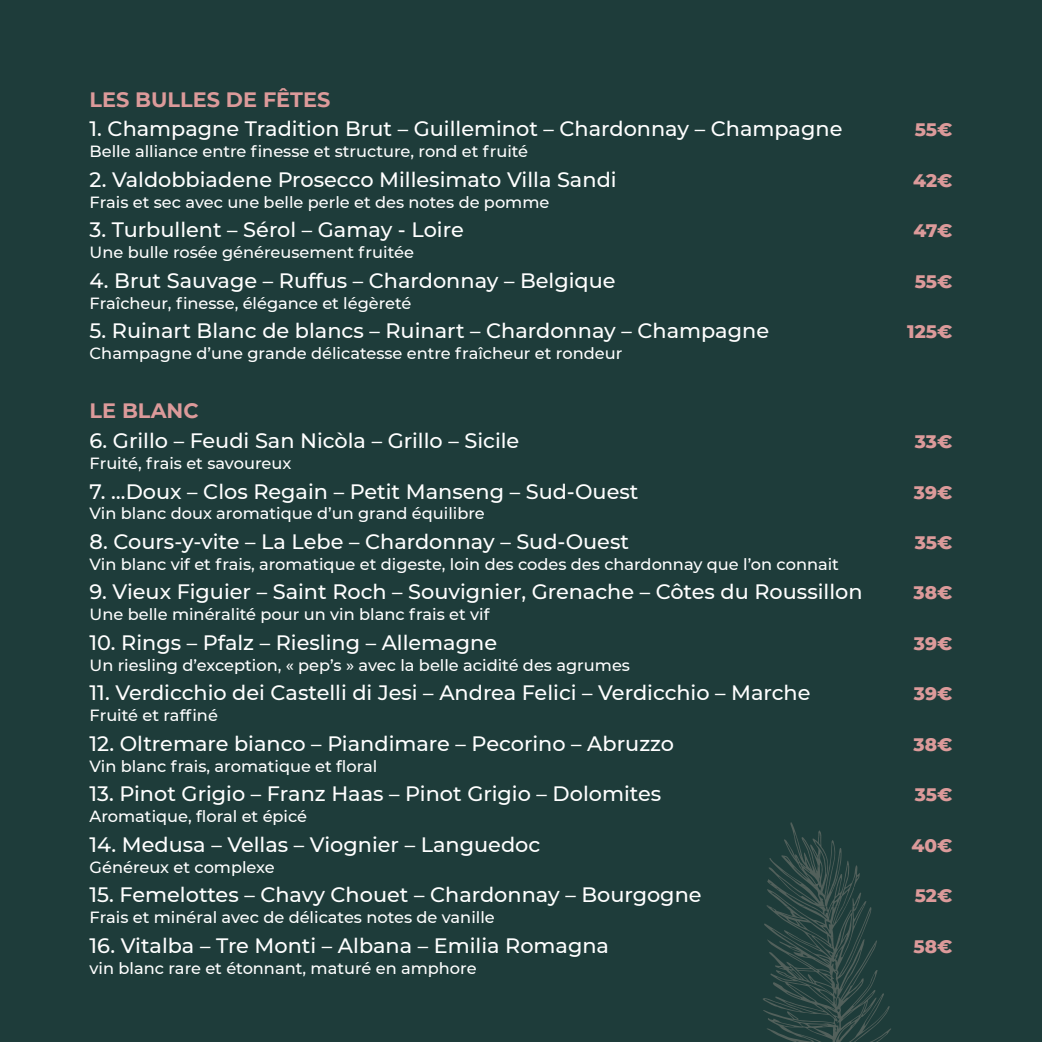
<style>
.page{position:relative;width:1042px;height:1042px;background:#1e3c3a}
.page>*{position:absolute;margin:0;border:0;box-sizing:border-box;transform-origin:0 0}
.t1{font:500 20.82px "Montserrat";color:#fff}
.t2{font:500 20.82px "Montserrat";color:#f7f9f0}
.t3{font:700 20.82px "Montserrat";color:#dc9a9a}
.t4{font:800 18.55px "Montserrat";color:#dc9a9a}
.t5{font:500 16.28px "Montserrat";color:#fff}
</style>
<div class="page">
<svg style="left:763px;top:822px;width:128px;height:220px"></svg>
<p class="t3" style="left:90px;top:84px;width:242px">LES BULLES DE FÊTES</p>
<p class="t1" style="left:90px;top:114px;width:754px">1. Champagne Tradition Brut – Guilleminot – Chardonnay – Champagne</p>
<p class="t4" style="left:914px;top:116px;width:39px">55€</p>
<p class="t5" style="left:90px;top:140px;width:440px">Belle alliance entre finesse et structure, rond et fruité</p>
<p class="t1" style="left:90px;top:165px;width:528px">2. Valdobbiadene Prosecco Millesimato Villa Sandi</p>
<p class="t4" style="left:913px;top:167px;width:41px">42€</p>
<p class="t5" style="left:90px;top:190px;width:461px">Frais et sec avec une belle perle et des notes de pomme</p>
<p class="t1" style="left:90px;top:215px;width:376px">3. Turbullent – Sérol – Gamay - Loire</p>
<p class="t4" style="left:913px;top:217px;width:40px">47€</p>
<p class="t5" style="left:90px;top:241px;width:326px">Une bulle rosée généreusement fruitée</p>
<p class="t1" style="left:90px;top:266px;width:527px">4. Brut Sauvage – Ruffus – Chardonnay – Belgique</p>
<p class="t4" style="left:914px;top:267px;width:39px">55€</p>
<p class="t5" style="left:90px;top:291px;width:323px">Fraîcheur, finesse, élégance et légèreté</p>
<p class="t1" style="left:90px;top:316px;width:681px">5. Ruinart Blanc de blancs – Ruinart – Chardonnay – Champagne</p>
<p class="t4" style="left:907px;top:318px;width:47px">125€</p>
<p class="t5" style="left:90px;top:342px;width:534px">Champagne d’une grande délicatesse entre fraîcheur et rondeur</p>
<p class="t3" style="left:90px;top:396px;width:111px">LE BLANC</p>
<p class="t1" style="left:90px;top:426px;width:431px">6. Grillo – Feudi San Nicòla – Grillo – Sicile</p>
<p class="t4" style="left:915px;top:428px;width:39px">33€</p>
<p class="t5" style="left:90px;top:452px;width:203px">Fruité, frais et savoureux</p>
<p class="t1" style="left:90px;top:476px;width:550px">7. …Doux – Clos Regain – Petit Manseng – Sud-Ouest</p>
<p class="t4" style="left:914px;top:478px;width:40px">39€</p>
<p class="t5" style="left:90px;top:502px;width:397px">Vin blanc doux aromatique d’un grand équilibre</p>
<p class="t1" style="left:90px;top:527px;width:541px">8. Cours-y-vite – La Lebe – Chardonnay – Sud-Ouest</p>
<p class="t4" style="left:915px;top:529px;width:39px">35€</p>
<p class="t5" style="left:90px;top:553px;width:751px">Vin blanc vif et frais, aromatique et digeste, loin des codes des chardonnay que l’on connait</p>
<p class="t1" style="left:90px;top:577px;width:774px">9. Vieux Figuier – Saint Roch – Souvignier, Grenache – Côtes du Roussillon</p>
<p class="t4" style="left:913px;top:579px;width:40px">38€</p>
<p class="t5" style="left:90px;top:603px;width:401px">Une belle minéralité pour un vin blanc frais et vif</p>
<p class="t1" style="left:90px;top:628px;width:409px">10. Rings – Pfalz – Riesling – Allemagne</p>
<p class="t4" style="left:914px;top:630px;width:40px">39€</p>
<p class="t5" style="left:90px;top:653px;width:542px">Un riesling d’exception, « pep’s » avec la belle acidité des agrumes</p>
<p class="t1" style="left:90px;top:678px;width:722px">11. Verdicchio dei Castelli di Jesi – Andrea Felici – Verdicchio – Marche</p>
<p class="t4" style="left:914px;top:680px;width:40px">39€</p>
<p class="t5" style="left:90px;top:704px;width:130px">Fruité et raffiné</p>
<p class="t1" style="left:90px;top:729px;width:586px">12. Oltremare bianco – Piandimare – Pecorino – Abruzzo</p>
<p class="t4" style="left:913px;top:731px;width:40px">38€</p>
<p class="t5" style="left:90px;top:754px;width:289px">Vin blanc frais, aromatique et floral</p>
<p class="t1" style="left:90px;top:779px;width:573px">13. Pinot Grigio – Franz Haas – Pinot Grigio – Dolomites</p>
<p class="t4" style="left:915px;top:781px;width:39px">35€</p>
<p class="t5" style="left:90px;top:805px;width:219px">Aromatique, floral et épicé</p>
<p class="t4" style="left:911px;top:831px;width:42px">40€</p>
<p class="t5" style="left:90px;top:855px;width:187px">Généreux et complexe</p>
<p class="t4" style="left:915px;top:882px;width:39px">52€</p>
<p class="t5" style="left:90px;top:906px;width:407px">Frais et minéral avec de délicates notes de vanille</p>
<p class="t1" style="left:302px;top:931px;width:10px">t</p>
<p class="t4" style="left:913px;top:932px;width:40px">58€</p>
<p class="t5" style="left:90px;top:956px;width:388px">vin blanc rare et étonnant, maturé en amphore</p>
<p class="t2" style="left:90px;top:830px;width:452px">14. Medusa – Vellas – Viognier – Languedoc</p>
<p class="t2" style="left:90px;top:880px;width:613px">15. Femelottes – Chavy Chouet – Chardonnay – Bourgogne</p>
<p class="t2" style="left:90px;top:931px;width:521px">16. Vitalba – Tre Monti – Albana – Emilia Romagna</p>
</div>
